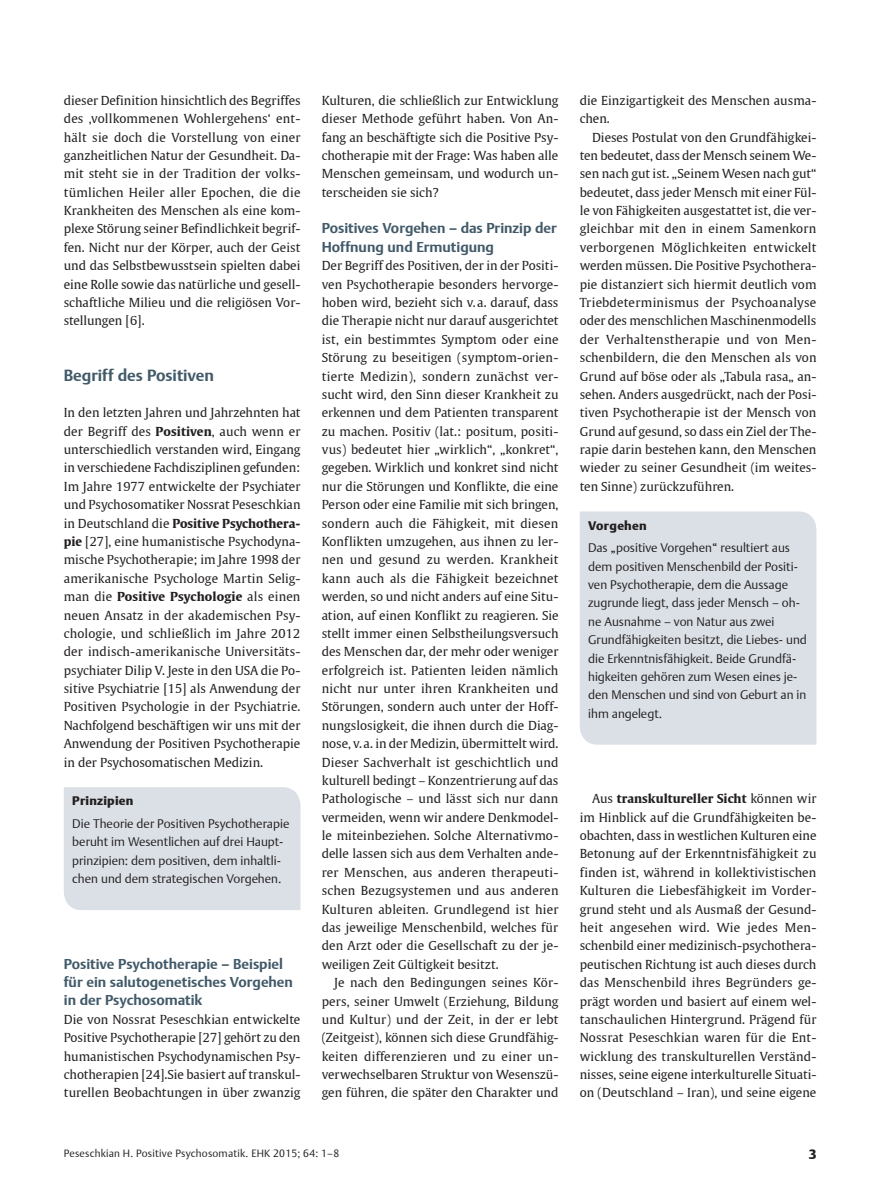
<style>
.page{position:relative;width:893px;height:1191px;background:#fff}
.page>*{position:absolute;margin:0;border:0;box-sizing:border-box;transform-origin:0 0}
.Überschrift_1_1{font:700 16.2px "Thieme Argo 2011";color:#425a69}
.Überschrift_1_1_1{font:700 14.25px/18px "Thieme Argo 2011";color:#425a69}
._03_g1_Mustervorlage{font:900 13.5px "Thieme Argo 2011";color:#231f20}
.Grundschrift{font:12.3px/18.3px "Thieme Gulliver 2011";color:#231f20;text-align:justify}
.Grundschrift_Einzug{font:12.3px/18.3px "Thieme Gulliver 2011";color:#231f20;text-align:justify}
.t1{font:300 12.3px/18.5px "Thieme Argo 2011";color:#231f20}
._03_g3_Mustervorlage{font:300 10.5px "Thieme Argo 2011";letter-spacing:.02em;color:#231f20}
.s1{font-weight:700}
.s2{font-weight:900}
</style>
<div class="page">
<div style="left:580px;top:511px;width:236px;height:233px;background:#dae0e6"></div>
<div style="left:64px;top:787px;width:236px;height:123px;background:#dae0e6"></div>
<p class="Grundschrift" style="left:64px;top:91px;width:238px">dieser Definition hinsichtlich des Begriffes des ‚vollkommenen Wohlergehens‘ ent&shy;hält sie doch die Vorstellung von einer ganzheitlichen Natur der Gesundheit. Da&shy;mit steht sie in der Tradition der volks&shy;tümlichen Heiler aller Epochen, die die Krankheiten des Menschen als eine kom&shy;plexe Störung seiner Befindlichkeit begrif&shy;fen. Nicht nur der Körper, auch der Geist und das Selbstbewusstsein spielten dabei eine Rolle sowie das natürliche und gesell&shy;schaftliche Milieu und die religiösen Vor&shy;stellungen [6].</p>
<p class="Überschrift_1_1" style="left:64px;top:364px;width:152px">Begriff des Positiven</p>
<p class="Grundschrift" style="left:64px;top:403px;width:238px">In den letzten Jahren und Jahrzehnten hat der Begriff des <span class="s1">Positiven</span>, auch wenn er unterschiedlich verstanden wird, Eingang in verschiedene Fachdisziplinen gefunden:<br>Im Jahre 1977 entwickelte der Psychiater und Psychosomatiker Nossrat Peseschkian in Deutschland die <span class="s1">Positive Psychothera&shy;pie</span> [27], eine humanistische Psychodyna&shy;mische Psychotherapie; im Jahre 1998 der amerikanische Psychologe Martin Selig&shy;man die <span class="s1">Positive Psychologie</span> als einen neuen Ansatz in der akademischen Psy&shy;chologie, und schließlich im Jahre 2012 der indisch-amerikanische Universitäts&shy;psychiater Dilip V. Jeste in den USA die Po&shy;sitive Psychiatrie [15] als Anwendung der Positiven Psychologie in der Psychiatrie.<br>Nachfolgend beschäftigen wir uns mit der Anwendung der Positiven Psychotherapie in der Psychosomatischen Medizin.</p>
<p class="t1" style="left:72px;top:789px;width:219px;line-height:22.6px"><span class="s2">Prinzipien<br></span>Die Theorie der Positiven Psychotherapie</p>
<p class="t1" style="left:72px;top:832px;width:213px">beruht im Wesentlichen auf drei Haupt&shy;prinzipien: dem positiven, dem inhaltli&shy;chen und dem strategischen Vorgehen.</p>
<p class="Überschrift_1_1_1" style="left:64px;top:954px;width:231px">Positive Psychotherapie – Beispiel für ein salutogenetisches Vorgehen in der Psychosomatik</p>
<p class="Grundschrift" style="left:64px;top:1009px;width:238px">Die von Nossrat Peseschkian entwickelte Positive Psychotherapie [27] gehört zu den humanistischen Psychodynamischen Psy&shy;chotherapien [24].Sie basiert auf transkul&shy;turellen Beobachtungen in über zwanzig</p>
<p class="Grundschrift" style="left:322px;top:91px;width:238px">Kulturen, die schließlich zur Entwicklung dieser Methode geführt haben. Von An&shy;fang an beschäftigte sich die Positive Psy&shy;chotherapie mit der Frage: Was haben alle Menschen gemeinsam, und wodurch un&shy;terscheiden sie sich?</p>
<p class="Überschrift_1_1_1" style="left:322px;top:219px;width:237px">Positives Vorgehen – das Prinzip der<br>Hoffnung und Ermutigung</p>
<p class="Grundschrift" style="left:322px;top:256px;width:238px">Der Begriff des Positiven, der in der Positi&shy;ven Psychotherapie besonders hervorge&shy;hoben wird, bezieht sich v.a. darauf, dass die Therapie nicht nur darauf ausgerichtet ist, ein bestimmtes Symptom oder eine Störung zu beseitigen (symptom-orien&shy;tierte Medizin), sondern zunächst ver&shy;sucht wird, den Sinn dieser Krankheit zu erkennen und dem Patienten transparent zu machen. Positiv (lat.: positum, positi&shy;vus) bedeutet hier „wirklich“, „konkret“, gegeben. Wirklich und konkret sind nicht nur die Störungen und Konflikte, die eine Person oder eine Familie mit sich bringen, sondern auch die Fähigkeit, mit diesen Konflikten umzugehen, aus ihnen zu ler&shy;nen und gesund zu werden. Krankheit kann auch als die Fähigkeit bezeichnet werden, so und nicht anders auf eine Situ&shy;ation, auf einen Konflikt zu reagieren. Sie stellt immer einen Selbstheilungsversuch des Menschen dar, der mehr oder weniger erfolgreich ist. Patienten leiden nämlich nicht nur unter ihren Krankheiten und Störungen, sondern auch unter der Hoff&shy;nungslosigkeit, die ihnen durch die Diag&shy;nose, v.a. in der Medizin, übermittelt wird.<br>Dieser Sachverhalt ist geschichtlich und kulturell bedingt – Konzentrierung auf das Pathologische – und lässt sich nur dann vermeiden, wenn wir andere Denkmodel&shy;le miteinbeziehen. Solche Alternativmo&shy;delle lassen sich aus dem Verhalten ande&shy;rer Menschen, aus anderen therapeuti&shy;schen Bezugsystemen und aus anderen Kulturen ableiten. Grundlegend ist hier das jeweilige Menschenbild, welches für den Arzt oder die Gesellschaft zu der je&shy;weiligen Zeit Gültigkeit besitzt.</p>
<p class="Grundschrift_Einzug" style="left:322px;top:973px;width:238px;text-indent:12px">Je nach den Bedingungen seines Kör&shy;pers, seiner Umwelt (Erziehung, Bildung und Kultur) und der Zeit, in der er lebt (Zeitgeist), können sich diese Grundfähig&shy;keiten differenzieren und zu einer un&shy;verwechselbaren Struktur von Wesenszü&shy;gen führen, die später den Charakter und</p>
<p class="Grundschrift_Einzug" style="left:580px;top:91px;width:238px">die Einzigartigkeit des Menschen ausma&shy;chen.</p>
<p class="Grundschrift_Einzug" style="left:580px;top:127px;width:238px;text-indent:12px">Dieses Postulat von den Grundfähigkei&shy;ten bedeutet, dass der Mensch seinem We&shy;sen nach gut ist. „Seinem Wesen nach gut“ bedeutet, dass jeder Mensch mit einer Fül&shy;le von Fähigkeiten ausgestattet ist, die ver&shy;gleichbar mit den in einem Samenkorn verborgenen Möglichkeiten entwickelt werden müssen. Die Positive Psychothera&shy;pie distanziert sich hiermit deutlich vom Triebdeterminismus der Psychoanalyse oder des menschlichen Maschinenmodells der Verhaltenstherapie und von Men&shy;schenbildern, die den Menschen als von Grund auf böse oder als „Tabula rasa„ an&shy;sehen. Anders ausgedrückt, nach der Posi&shy;tiven Psychotherapie ist der Mensch von Grund auf gesund, so dass ein Ziel der The&shy;rapie darin bestehen kann, den Menschen wieder zu seiner Gesundheit (im weites&shy;ten Sinne) zurückzuführen.</p>
<p class="t1" style="left:588px;top:514px;width:203px;line-height:22.6px"><span class="s2">Vorgehen<br></span>Das „positive Vorgehen“ resultiert aus</p>
<p class="t1" style="left:588px;top:557px;width:220px">dem positiven Menschenbild der Positi&shy;ven Psychotherapie, dem die Aussage zugrunde liegt, dass jeder Mensch – oh&shy;ne Ausnahme – von Natur aus zwei Grundfähigkeiten besitzt, die Liebes- und die Erkenntnisfähigkeit. Beide Grundfä&shy;higkeiten gehören zum Wesen eines je&shy;den Menschen und sind von Geburt an in ihm angelegt.</p>
<p class="Grundschrift_Einzug" style="left:580px;top:789px;width:238px;text-indent:12px">Aus <span class="s1">transkultureller Sicht</span> können wir im Hinblick auf die Grundfähigkeiten be&shy;obachten, dass in westlichen Kulturen eine Betonung auf der Erkenntnisfähigkeit zu finden ist, während in kollektivistischen Kulturen die Liebesfähigkeit im Vorder&shy;grund steht und als Ausmaß der Gesund&shy;heit angesehen wird. Wie jedes Men&shy;schenbild einer medizinisch-psychothera&shy;peutischen Richtung ist auch dieses durch das Menschenbild ihres Begründers ge&shy;prägt worden und basiert auf einem wel&shy;tanschaulichen Hintergrund. Prägend für Nossrat Peseschkian waren für die Ent&shy;wicklung des transkulturellen Verständ&shy;nisses, seine eigene interkulturelle Situati&shy;on (Deutschland – Iran), und seine eigene</p>
<p class="_03_g3_Mustervorlage" style="left:64px;top:1146px;width:277px">Peseschkian H. Positive Psychosomatik. EHK 2015; 64: 1–8</p>
<p class="_03_g1_Mustervorlage" style="left:809px;top:1145px;width:9px">3</p>
</div>
